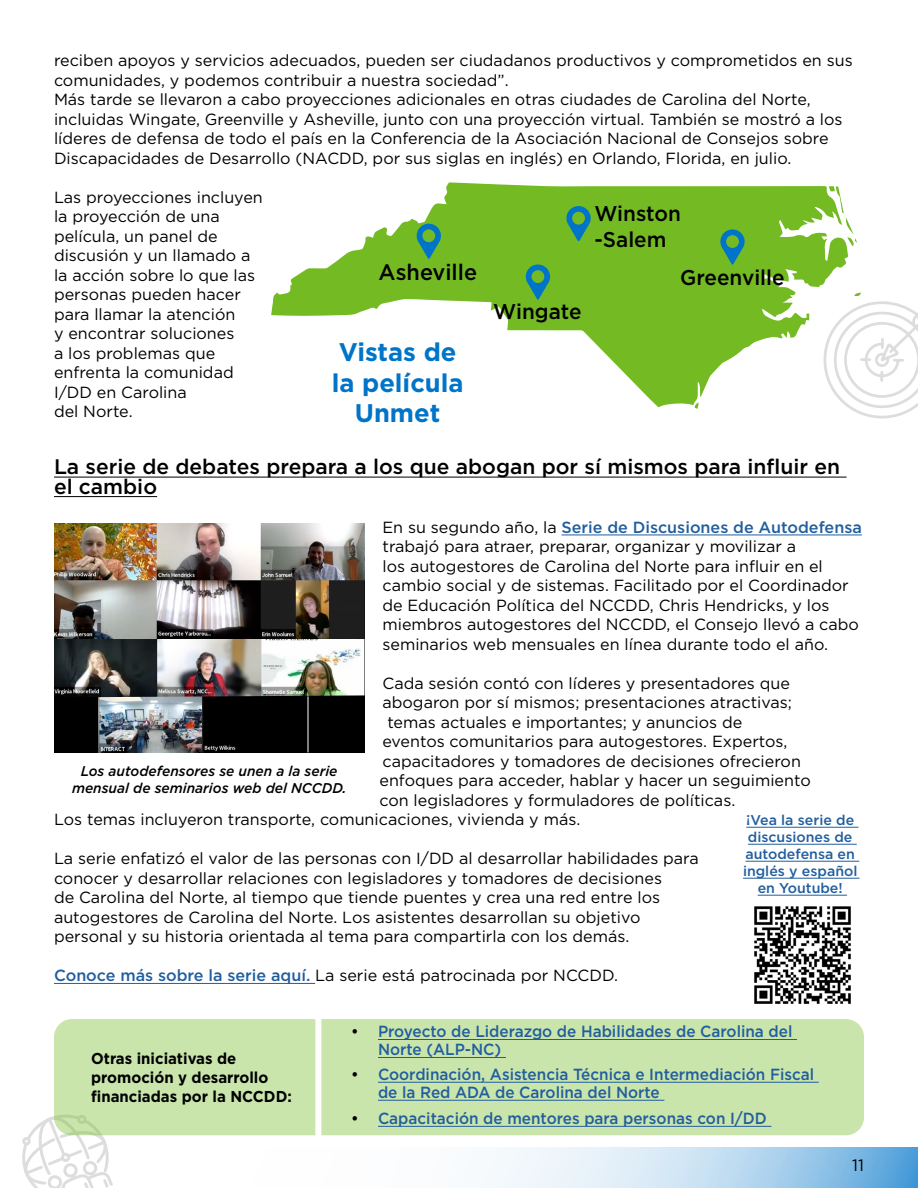
<style>
.page{position:relative;width:918px;height:1188px;background:#fff}
.page>*{position:absolute;margin:0;border:0;box-sizing:border-box;transform-origin:0 0}
.t1{font:700 25.5px/30.6px "Gotham";color:#0074c8;text-align:center}
.t2{font:500 22.35px "Gotham";color:#000}
.t3{font:500 21.3px/25.7px "Gotham";color:#000}
.t4{font:500 21px/19.5px "Gotham";color:#000}
.t5{font:16.5px "Gotham";color:#000}
.t6{font:16.2px/19.5px "Gotham";color:#000}
.t7{font:500 16.2px/18px "Gotham";color:#215e9e;scale:.95 1}
.t8{font:700 15.75px/19.2px "Gotham";color:#000;scale:.95 1}
.t9{font:500 14.1px/17px "Gotham";color:#215e9e;text-align:center}
.t10{font:italic 500 14.1px/17px "Gotham";color:#000;text-align:center}
.s1{font-weight:500;color:#215e9e}
.s2{color:#000}
</style>
<div class="page">
<svg style="left:22px;top:1116px;width:93px;height:32px"></svg>
<svg style="left:22px;top:1148px;width:896px;height:40px"></svg>
<hr style="left:0;top:1148px;width:1px;height:40px;background:#0075c9">
<div style="left:54px;top:1019px;width:810px;height:116px;background:#cae5ac;border-radius:18px"></div>
<hr style="left:378px;top:1039px;width:419px;height:1px;background:#215e9e">
<hr style="left:378px;top:1057px;width:128px;height:1px;background:#215e9e">
<hr style="left:378px;top:1082px;width:441px;height:1px;background:#215e9e">
<hr style="left:378px;top:1100px;width:286px;height:1px;background:#215e9e">
<hr style="left:378px;top:1126px;width:393px;height:1px;background:#215e9e">
<div style="left:315px;top:1014px;width:6px;height:126px;background:#fff"></div>
<hr style="left:54px;top:477px;width:793px;height:1px;background:#000">
<hr style="left:54px;top:496px;width:103px;height:1px;background:#000">
<hr style="left:562px;top:535px;width:300px;height:1px;background:#215e9e">
<hr style="left:54px;top:983px;width:261px;height:1px;background:#215e9e">
<hr style="left:746px;top:827px;width:112px;height:1px;background:#215e9e">
<hr style="left:748px;top:844px;width:109px;height:1px;background:#215e9e">
<hr style="left:746px;top:861px;width:113px;height:1px;background:#215e9e">
<hr style="left:743px;top:878px;width:116px;height:1px;background:#215e9e">
<hr style="left:758px;top:895px;width:89px;height:1px;background:#215e9e">
<img style="left:754px;top:906px;width:97px;height:98px">
<svg style="left:271px;top:182px;width:577px;height:225px;fill:#74bb23"></svg>
<svg style="left:695px;top:402px;width:4px;height:7px"></svg>
<svg style="left:822px;top:293px;width:96px;height:126px"></svg>
<svg style="left:829px;top:186px;width:28px;height:60px"></svg>
<svg style="left:417px;top:224px;width:24px;height:35px"></svg>
<svg style="left:526px;top:265px;width:24px;height:35px"></svg>
<svg style="left:566px;top:206px;width:25px;height:35px"></svg>
<svg style="left:720px;top:229px;width:25px;height:36px"></svg>
<div style="left:54px;top:524px;width:310px;height:229px;background:#000"></div>
<img style="left:98px;top:697px;width:138px;height:56px">
<img style="left:54px;top:639px;width:310px;height:58px">
<img style="left:54px;top:523px;width:310px;height:116px">
<hr style="left:308px;top:696px;width:1px;height:56px;background:#fff">
<p class="t6" style="left:54px;top:50px;width:800px">reciben apoyos y servicios adecuados, pueden ser ciudadanos productivos y comprometidos en sus comunidades, y podemos contribuir a nuestra sociedad”.<br>Más tarde se llevaron a cabo proyecciones adicionales en otras ciudades de Carolina del Norte, incluidas Wingate, Greenville y Asheville, junto con una proyección virtual. También se mostró a los líderes de defensa de todo el país en la Conferencia de la Asociación Nacional de Consejos sobre Discapacidades de Desarrollo (NACDD, por sus siglas en inglés) en Orlando, Florida, en julio.</p>
<p class="t6" style="left:54px;top:187px;width:210px">Las proyecciones incluyen la proyección de una película, un panel de discusión y un llamado a la acción sobre lo que las personas pueden hacer para llamar la atención<br>y encontrar soluciones<br>a los problemas que enfrenta la comunidad<br>I/DD en Carolina<br>del Norte.</p>
<h3 class="t3" style="left:594px;top:201px;width:88px">Winston -Salem</h3>
<h2 class="t2" style="left:379px;top:257px;width:100px">Asheville</h2>
<h3 class="t3" style="left:680px;top:264px;width:106px">Greenville</h3>
<h3 class="t3" style="left:493px;top:298px;width:90px">Wingate</h3>
<h1 class="t1" style="left:332px;top:336px;width:133px">Vistas de la película<br>Unmet</h1>
<p class="t4" style="left:54px;top:457px;width:788px">La serie de debates prepara a los que abogan por sí mismos para influir en el cambio</p>
<p class="t6" style="left:382px;top:517px;width:481px">En su segundo año, la <span class="s1">Serie de Discusiones de Autodefensa </span>trabajó para atraer, preparar, organizar y movilizar a<br>los autogestores de Carolina del Norte para influir en el cambio social y de sistemas. Facilitado por el Coordinador de Educación Política del NCCDD, Chris Hendricks, y los miembros autogestores del NCCDD, el Consejo llevó a cabo seminarios web mensuales en línea durante todo el año.</p>
<p class="t6" style="left:382px;top:673px;width:409px">Cada sesión contó con líderes y presentadores que</p>
<p class="t6" style="left:382px;top:692px;width:411px">abogaron por sí mismos; presentaciones atractivas;</p>
<p class="t6" style="left:387px;top:712px;width:357px">temas actuales e importantes; y anuncios de</p>
<p class="t6" style="left:382px;top:731px;width:407px">eventos comunitarios para autogestores. Expertos,</p>
<p class="t6" style="left:382px;top:751px;width:420px">capacitadores y tomadores de decisiones ofrecieron</p>
<p class="t6" style="left:380px;top:770px;width:433px">enfoques para acceder, hablar y hacer un seguimiento</p>
<p class="t6" style="left:380px;top:790px;width:357px">con legisladores y formuladores de políticas.</p>
<p class="t6" style="left:54px;top:809px;width:528px">Los temas incluyeron transporte, comunicaciones, vivienda y más.</p>
<p class="t6" style="left:54px;top:848px;width:646px">La serie enfatizó el valor de las personas con I/DD al desarrollar habilidades para conocer y desarrollar relaciones con legisladores y tomadores de decisiones<br>de Carolina del Norte, al tiempo que tiende puentes y crea una red entre los autogestores de Carolina del Norte. Los asistentes desarrollan su objetivo personal y su historia orientada al tema para compartirla con los demás.</p>
<p class="t6" style="left:54px;top:965px;width:566px"><span class="s1">Conoce más sobre la serie aquí.</span> La serie está patrocinada por NCCDD.</p>
<p class="t10" style="left:72px;top:762px;width:276px">Los autodefensores se unen a la serie mensual de seminarios web del NCCDD.</p>
<p class="t9" style="left:743px;top:812px;width:116px">¡Vea la serie de discusiones de autodefensa en inglés y español en Youtube!</p>
<p class="t8" style="left:91px;top:1048px;width:213px">Otras iniciativas de promoción y desarrollo financiadas por la NCCDD:</p>
<p class="t7" style="left:378px;top:1022px;width:438px;text-indent:-27px"><span class="s2">•</span> Proyecto de Liderazgo de Habilidades de Carolina del<br>Norte (ALP-NC)</p>
<p class="t7" style="left:378px;top:1065px;width:461px;text-indent:-27px"><span class="s2">•</span> Coordinación, Asistencia Técnica e Intermediación Fiscal de la Red ADA de Carolina del Norte</p>
<p class="t7" style="left:351px;top:1109px;width:439px"><span class="s2">•</span> Capacitación de mentores para personas con I/DD</p>
<p class="t5" style="left:852px;top:1155px;width:13px">11</p>
</div>
